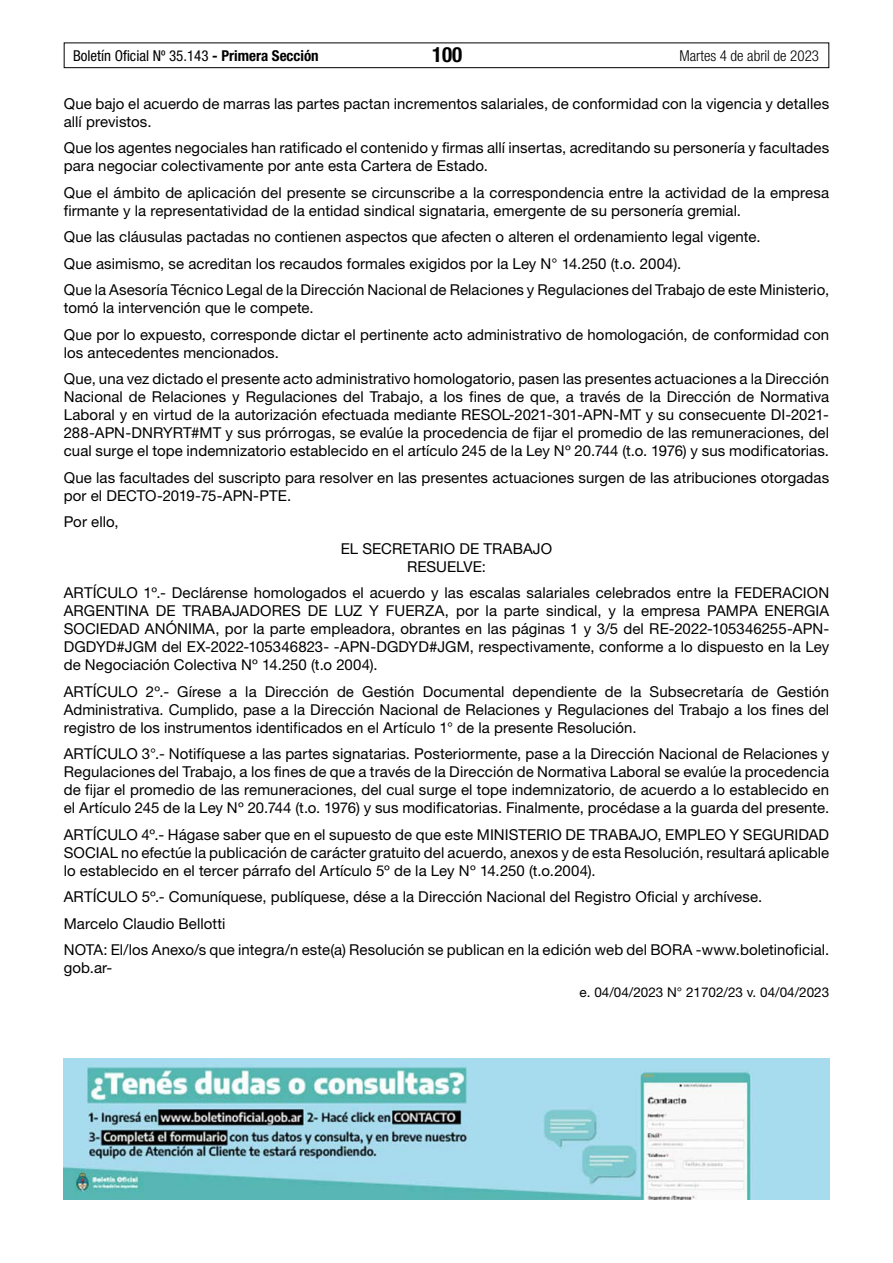
<style>
.page{position:relative;width:893px;height:1263px;background:#fff}
.page>*{position:absolute;margin:0;border:0;box-sizing:border-box;transform-origin:0 0}
.t1{font:700 condensed 21px "Helvetica Neue LT Std";color:#000}
.t2{font:15px/18px "Helvetica Neue LT Std";letter-spacing:.005em;color:#000}
.t3{font:condensed 15px "Helvetica Neue LT Std";color:#000}
.t4{font:300 condensed 15px "Helvetica Neue LT Std";color:#000}
.t5{font:13.5px "Helvetica Neue LT Std";color:#000}
.s1{font-weight:700}
</style>
<div class="page">
<div style="left:64px;top:43px;width:765px;height:25px;border:1px solid #000"></div>
<img style="left:64px;top:1059px;width:765px;height:140px">
<p class="t3" style="left:73px;top:47px;width:247px">Boletín Oficial Nº 35.143 <span class="s1">- Primera Sección</span></p>
<h1 class="t1" style="left:432px;top:42px;width:32px">100</h1>
<p class="t4" style="left:679px;top:47px;width:141px">Martes 4 de abril de 2023</p>
<p class="t2" style="left:64px;top:94px;width:767px">Que bajo el acuerdo de marras las partes pactan incrementos salariales, de conformidad con la vigencia y detalles allí previstos.</p>
<p class="t2" style="left:64px;top:138px;width:767px">Que los agentes negociales han ratificado el contenido y firmas allí insertas, acreditando su personería y facultades para negociar colectivamente por ante esta Cartera de Estado.</p>
<p class="t2" style="left:64px;top:183px;width:767px">Que el ámbito de aplicación del presente se circunscribe a la correspondencia entre la actividad de la empresa firmante y la representatividad de la entidad sindical signataria, emergente de su personería gremial.</p>
<p class="t2" style="left:64px;top:223px;width:767px;line-height:26.5px">Que las cláusulas pactadas no contienen aspectos que afecten o alteren el ordenamiento legal vigente.<br>Que asimismo, se acreditan los recaudos formales exigidos por la Ley N° 14.250 (t.o. 2004).<br>Que la Asesoría Técnico Legal de la Dirección Nacional de Relaciones y Regulaciones del Trabajo de este Ministerio,</p>
<p class="t2" style="left:64px;top:294px;width:767px;line-height:26.5px">tomó la intervención que le compete.<br>Que por lo expuesto, corresponde dictar el pertinente acto administrativo de homologación, de conformidad con</p>
<p class="t2" style="left:64px;top:339px;width:767px;line-height:26.5px">los antecedentes mencionados.<br>Que, una vez dictado el presente acto administrativo homologatorio, pasen las presentes actuaciones a la Dirección</p>
<p class="t2" style="left:64px;top:388px;width:767px;text-align:justify">Nacional de Relaciones y Regulaciones del Trabajo, a los fines de que, a través de la Dirección de Normativa Laboral y en virtud de la autorización efectuada mediante RESOL-2021-301-APN-MT y su consecuente DI-2021- 288-APN-DNRYRT#MT y sus prórrogas, se evalúe la procedencia de fijar el promedio de las remuneraciones, del cual surge el tope indemnizatorio establecido en el artículo 245 de la Ley Nº 20.744 (t.o. 1976) y sus modificatorias.</p>
<p class="t2" style="left:64px;top:468px;width:767px">Que las facultades del suscripto para resolver en las presentes actuaciones surgen de las atribuciones otorgadas por el DECTO-2019-75-APN-PTE.</p>
<p class="t2" style="left:64px;top:513px;width:56px">Por ello,</p>
<p class="t2" style="left:341px;top:539px;width:213px;text-align:center">EL SECRETARIO DE TRABAJO<br>RESUELVE:</p>
<p class="t2" style="left:64px;top:584px;width:767px;text-align:justify">ARTÍCULO 1º.- Declárense homologados el acuerdo y las escalas salariales celebrados entre la FEDERACION ARGENTINA DE TRABAJADORES DE LUZ Y FUERZA, por la parte sindical, y la empresa PAMPA ENERGIA SOCIEDAD ANÓNIMA, por la parte empleadora, obrantes en las páginas 1 y 3/5 del RE-2022-105346255-APN-DGDYD#JGM del EX-2022-105346823- -APN-DGDYD#JGM, respectivamente, conforme a lo dispuesto en la Ley de Negociación Colectiva Nº 14.250 (t.o 2004).</p>
<p class="t2" style="left:64px;top:682px;width:767px;text-align:justify">ARTÍCULO 2º.- Gírese a la Dirección de Gestión Documental dependiente de la Subsecretaría de Gestión Administrativa. Cumplido, pase a la Dirección Nacional de Relaciones y Regulaciones del Trabajo a los fines del registro de los instrumentos identificados en el Artículo 1° de la presente Resolución.</p>
<p class="t2" style="left:64px;top:745px;width:767px;text-align:justify">ARTÍCULO 3°.- Notifíquese a las partes signatarias. Posteriormente, pase a la Dirección Nacional de Relaciones y Regulaciones del Trabajo, a los fines de que a través de la Dirección de Normativa Laboral se evalúe la procedencia de fijar el promedio de las remuneraciones, del cual surge el tope indemnizatorio, de acuerdo a lo establecido en el Artículo 245 de la Ley Nº 20.744 (t.o. 1976) y sus modificatorias. Finalmente, procédase a la guarda del presente.</p>
<p class="t2" style="left:64px;top:825px;width:767px;text-align:justify">ARTÍCULO 4º.- Hágase saber que en el supuesto de que este MINISTERIO DE TRABAJO, EMPLEO Y SEGURIDAD SOCIAL no efectúe la publicación de carácter gratuito del acuerdo, anexos y de esta Resolución, resultará aplicable lo establecido en el tercer párrafo del Artículo 5º de la Ley Nº 14.250 (t.o.2004).</p>
<p class="t2" style="left:64px;top:883px;width:767px;line-height:26.5px">ARTÍCULO 5º.- Comuníquese, publíquese, dése a la Dirección Nacional del Registro Oficial y archívese.<br>Marcelo Claudio Bellotti<br>NOTA: El/los Anexo/s que integra/n este(a) Resolución se publican en la edición web del BORA -www.boletinoficial.</p>
<p class="t2" style="left:64px;top:959px;width:50px">gob.ar-</p>
<p class="t5" style="left:580px;top:984px;width:251px">e. 04/04/2023 N° 21702/23 v. 04/04/2023</p>
</div>
